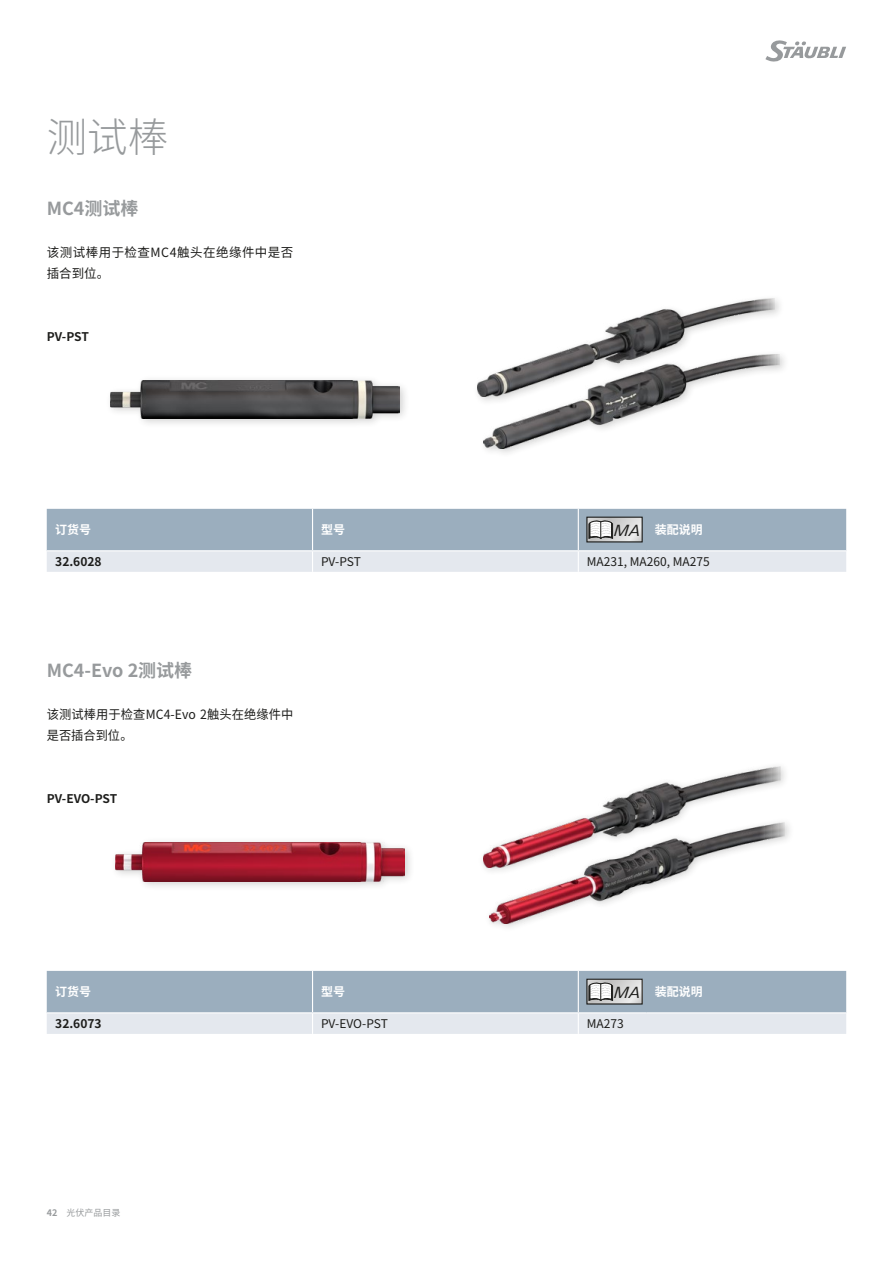
<style>
.page{position:relative;width:893px;height:1263px;background:#fff}
.page>*{position:absolute;margin:0;border:0;box-sizing:border-box;transform-origin:0 0}
.Headline_Innen_CN{font:300 40.5px "Noto Sans CJ Ksc";color:#979a9c}
.Subheadline_Slogan_C{font:700 18px "Noto Sans CJ Ksc";color:#979a9c}
.t1{font:italic 15.6px "Linotype Univers 431";color:#1d1d1b}
.Fließtext_Innen_CN{font:12.75px/21px "Noto Sans CJ Ksc";letter-spacing:.01em;color:#1d1d1b;scale:.96 1}
.Fließtext_Innen_CN-2{font:12.75px/21px "Noto Sans CJ Ksc";letter-spacing:.04em;color:#1d1d1b}
.Table_Body_CN{font:12px "Noto Sans CJ Ksc";color:#1d1d1b}
.Table_Header_blue_CN{font:700 12px "Noto Sans CJ Ksc";color:#fff}
.Bildunterschrift_inn{font:700 12px "Noto Sans CJ Ksc";letter-spacing:-.01em;color:#1d1d1b}
.Bestell-Nr_CN{font:700 12px "Noto Sans CJ Ksc";color:#1d1d1b}
.Bildunterschrift_inn-2{font:700 12px "Helvetica Neue LTW1 G";color:#1d1d1b}
.t2{font:9px "Noto Sans CJ Ksc";color:#979a9c}
.s1{font-weight:700}
</style>
<div class="page">
<svg style="left:765px;top:40px;width:81px;height:22px"></svg>
<div style="left:105px;top:375px;width:305px;height:53px;background:#1d1d1b;opacity:.2"></div>
<img style="left:111px;top:380px;width:289px;height:39px">
<div style="left:110px;top:837px;width:305px;height:54px;background:#1d1d1b;opacity:.2"></div>
<img style="left:116px;top:842px;width:289px;height:40px">
<img style="left:569px;top:299px;width:206px;height:50px">
<img style="left:483px;top:766px;width:297px;height:100px">
<div style="left:478px;top:349px;width:312px;height:109px;background:#1d1d1b;opacity:.2"></div>
<img style="left:484px;top:355px;width:295px;height:94px">
<div style="left:484px;top:818px;width:311px;height:115px;background:#1d1d1b;opacity:.2"></div>
<img style="left:489px;top:822px;width:296px;height:101px">
<svg style="left:47px;top:509px;width:799px;height:63px;background:#b6c3cf"></svg>
<div style="left:587px;top:517px;width:55px;height:25px;border:1px solid #1d1d1b"></div>
<svg style="left:47px;top:971px;width:799px;height:63px;background:#b6c3cf"></svg>
<div style="left:587px;top:979px;width:55px;height:25px;border:1px solid #1d1d1b"></div>
<p class="Headline_Innen_CN" style="left:47px;top:114px;width:123px">测试棒</p>
<p class="Subheadline_Slogan_C" style="left:47px;top:198px;width:93px">MC4测试棒</p>
<p class="Fließtext_Innen_CN-2" style="left:47px;top:242px;width:248px">该测试棒用于检查MC4触头在绝缘件中是否插合到位。</p>
<p class="Bildunterschrift_inn" style="left:47px;top:330px;width:44px">PV-PST</p>
<p class="Bildunterschrift_inn-2" style="left:83px;top:329px;width:9px">T</p>
<p class="Table_Header_blue_CN" style="left:55px;top:523px;width:37px">订货号</p>
<p class="Table_Header_blue_CN" style="left:321px;top:523px;width:25px">型号</p>
<p class="t1" style="left:614px;top:522px;width:28px">MA</p>
<p class="Table_Header_blue_CN" style="left:655px;top:523px;width:49px">装配说明</p>
<p class="Bestell-Nr_CN" style="left:55px;top:555px;width:48px">32.6028</p>
<p class="Table_Body_CN" style="left:321px;top:555px;width:41px">PV-PST</p>
<p class="Table_Body_CN" style="left:587px;top:555px;width:125px">MA231, MA260, MA275</p>
<p class="Subheadline_Slogan_C" style="left:47px;top:660px;width:147px">MC4-Evo 2测试棒</p>
<p class="Fließtext_Innen_CN" style="left:47px;top:704px;width:258px">该测试棒用于检查MC4-Evo 2触头在绝缘件中是否插合到位。</p>
<p class="Bildunterschrift_inn" style="left:47px;top:792px;width:72px">PV-EVO-PST</p>
<p class="Bildunterschrift_inn-2" style="left:83px;top:791px;width:39px">O-PST</p>
<p class="Table_Header_blue_CN" style="left:55px;top:985px;width:37px">订货号</p>
<p class="Table_Header_blue_CN" style="left:321px;top:985px;width:25px">型号</p>
<p class="t1" style="left:614px;top:984px;width:28px">MA</p>
<p class="Table_Header_blue_CN" style="left:655px;top:985px;width:49px">装配说明</p>
<p class="Bestell-Nr_CN" style="left:55px;top:1017px;width:48px">32.6073</p>
<p class="Table_Body_CN" style="left:321px;top:1017px;width:68px">PV-EVO-PST</p>
<p class="Table_Body_CN" style="left:587px;top:1017px;width:39px">MA273</p>
<p class="t2" style="left:47px;top:1208px;width:75px"><span class="s1">42</span> 光伏产品目录</p>
</div>
